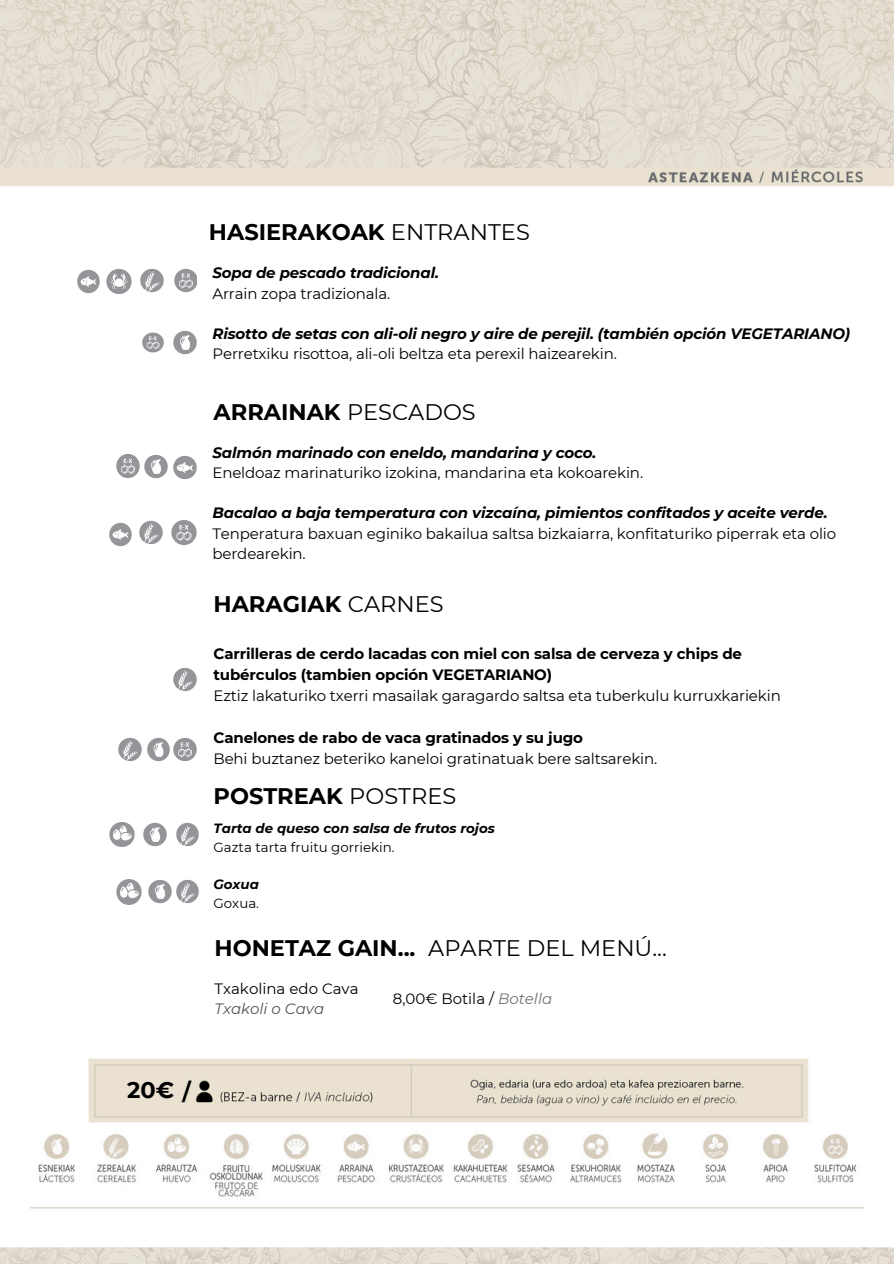
<style>
.page{position:relative;width:894px;height:1264px;background:#fff}
.page>*{position:absolute;margin:0;border:0;box-sizing:border-box;transform-origin:0 0}
.t1{font:700 22.5px "Montserrat";color:#000}
.t2{font:22.5px "Montserrat";color:#000}
.t3{font:15px/20.2px "Montserrat";letter-spacing:-.01em;color:#000}
.t4{font:700 15px/21px "Montserrat";letter-spacing:-.01em;color:#000}
.t5{font:italic 700 15px "Montserrat";letter-spacing:-.01em;color:#000}
.t6{font:italic 700 13.35px "Montserrat";color:#000}
.t7{font:13.35px "Montserrat";color:#000}
.s1{font-weight:400}
.s2{font-weight:700;font-style:italic}
.s3{font-weight:700}
.s4{font-style:italic;color:#545454}
.s5{font-style:italic;color:#737373}
</style>
<div class="page">
<img style="left:0;top:0;width:893px;height:1263px">
<img style="left:172px;top:330px;width:25px;height:25px">
<img style="left:142px;top:331px;width:22px;height:22px">
<img style="left:172px;top:454px;width:25px;height:26px">
<img style="left:143px;top:454px;width:25px;height:25px">
<img style="left:115px;top:453px;width:26px;height:27px">
<img style="left:172px;top:666px;width:25px;height:26px">
<img style="left:139px;top:267px;width:25px;height:26px">
<img style="left:106px;top:267px;width:27px;height:29px">
<img style="left:76px;top:269px;width:25px;height:25px">
<img style="left:174px;top:267px;width:23px;height:26px">
<img style="left:171px;top:518px;width:27px;height:28px">
<img style="left:108px;top:521px;width:25px;height:26px">
<img style="left:138px;top:519px;width:25px;height:26px">
<img style="left:146px;top:736px;width:51px;height:26px">
<img style="left:118px;top:736px;width:25px;height:26px">
<img style="left:175px;top:821px;width:25px;height:26px">
<img style="left:142px;top:821px;width:25px;height:26px">
<img style="left:108px;top:820px;width:27px;height:28px">
<img style="left:147px;top:878px;width:25px;height:26px">
<img style="left:175px;top:878px;width:25px;height:26px">
<img style="left:115px;top:877px;width:27px;height:29px">
<p class="t1" style="left:127px;top:1076px;width:49px">20€</p>
<p class="t1" style="left:209px;top:218px;width:322px">HASIERAKOAK <span class="s1">ENTRANTES</span></p>
<p class="t5" style="left:212px;top:264px;width:228px">Sopa de pescado tradicional.</p>
<p class="t3" style="left:212px;top:283px;width:179px">Arrain zopa tradizionala.</p>
<p class="t5" style="left:212px;top:324px;width:639px">Risotto de setas con ali-oli negro y aire de perejil. (también opción VEGETARIANO)</p>
<p class="t3" style="left:212px;top:344px;width:406px">Perretxiku risottoa, ali-oli beltza eta perexil haizearekin.</p>
<p class="t1" style="left:213px;top:398px;width:264px">ARRAINAK <span class="s1">PESCADOS</span></p>
<p class="t3" style="left:212px;top:442px;width:432px"><span class="s2">Salmón marinado con eneldo, mandarina y coco.<br></span>Eneldoaz marinaturiko izokina, mandarina eta kokoarekin.</p>
<p class="t3" style="left:212px;top:503px;width:625px"><span class="s2">Bacalao a baja temperatura con vizcaína, pimientos confitados y aceite verde.<br></span>Tenperatura baxuan eginiko bakailua saltsa bizkaiarra, konfitaturiko piperrak eta olio berdearekin.</p>
<p class="t1" style="left:213px;top:590px;width:231px">HARAGIAK <span class="s1">CARNES</span></p>
<p class="t4" style="left:213px;top:643px;width:568px">Carrilleras de cerdo lacadas con miel con salsa de cerveza y chips de tubérculos (tambien opción VEGETARIANO)<br><span class="s1">Eztiz lakaturiko txerri masailak garagardo saltsa eta tuberkulu kurruxkariekin</span></p>
<p class="t3" style="left:213px;top:727px;width:445px;line-height:21px"><span class="s3">Canelones de rabo de vaca gratinados y su jugo<br></span>Behi buztanez beteriko kaneloi gratinatuak bere saltsarekin.</p>
<p class="t1" style="left:213px;top:782px;width:244px">POSTREAK <span class="s1">POSTRES</span></p>
<p class="t6" style="left:213px;top:820px;width:283px">Tarta de queso con salsa de frutos rojos</p>
<p class="t7" style="left:213px;top:839px;width:183px">Gazta tarta fruitu gorriekin.</p>
<p class="t6" style="left:213px;top:876px;width:47px">Goxua</p>
<p class="t7" style="left:213px;top:895px;width:47px">Goxua.</p>
<p class="t2" style="left:214px;top:934px;width:453px"><span class="s3">HONETAZ GAIN...</span> APARTE DEL MENÚ...</p>
<p class="t3" style="left:214px;top:978px;width:146px">Txakolina edo Cava<br><span class="s4">Txakoli o Cava</span></p>
<p class="t3" style="left:393px;top:988px;width:161px">8,00€ Botila / <span class="s5">Botella</span></p>
</div>
